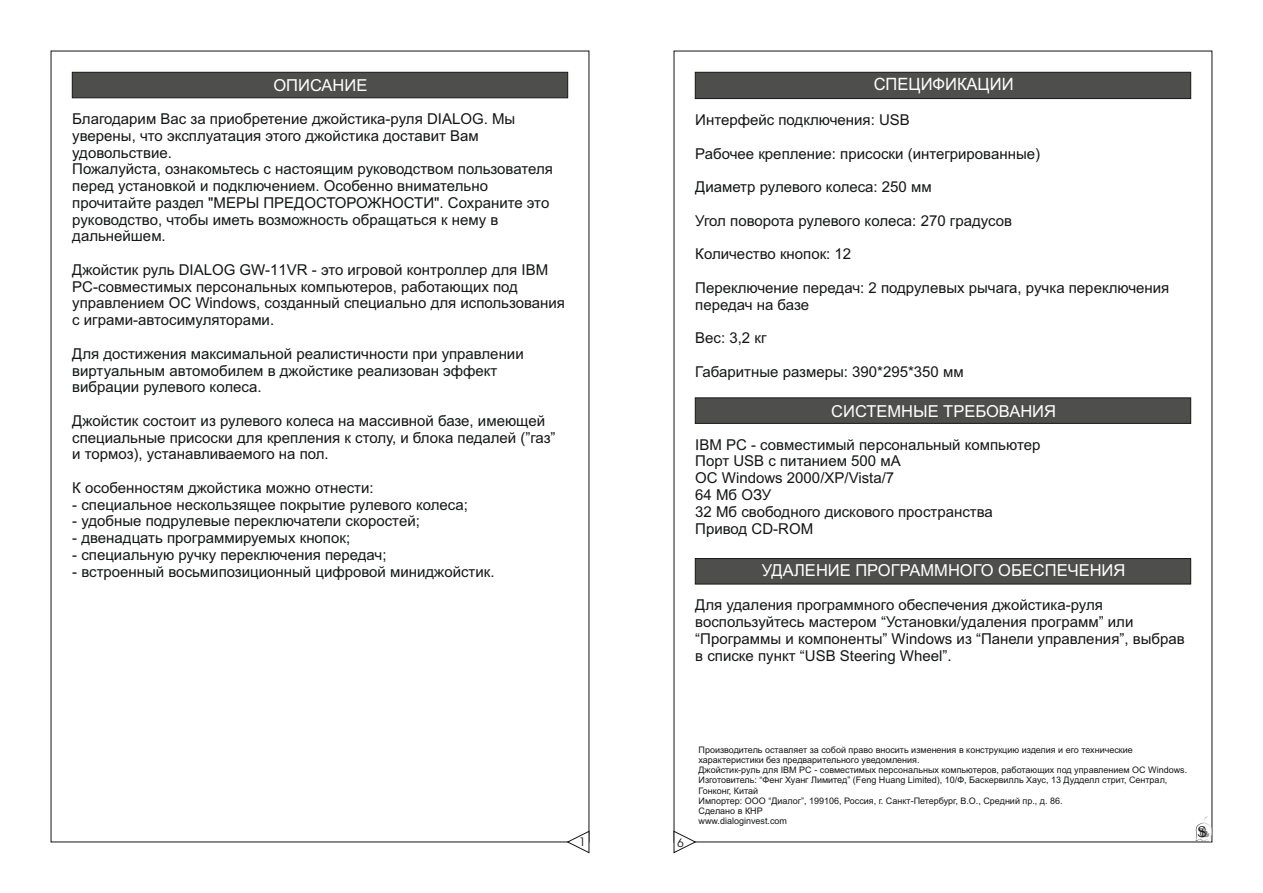
<style>
.page{position:relative;width:1263px;height:893px;background:#fff}
.page>*{position:absolute;margin:0;border:0;box-sizing:border-box;transform-origin:0 0}
.t1{font:16.95px "Arial";color:#fff}
.t2{font:16.5px "Arial";color:#fff}
.t3{font:15px/16.8px "Arial";color:#151616}
.t4{font:300 14.7px "Souvenir IT Cby BT";color:#151616}
.t5{font:12px "Avant Garde IT Cby BT";color:#151616}
.t6{font:9px/10.1px "Arial";color:#151616}
.s1{font-size:11.85px;color:#323232}
.s2{font-size:9.75px;color:#4e4e4d}
.s3{font-size:7.8px;color:#686868}
.s4{font-size:5.85px;color:#818281}
.s5{font-size:3.9px;color:#999}
</style>
<div class="page">
<svg style="left:674px;top:831px;width:22px;height:22px"></svg>
<svg style="left:1195px;top:816px;width:17px;height:26px"></svg>
<svg style="left:567px;top:831px;width:22px;height:22px"></svg>
<svg style="left:72px;top:72px;width:496px;height:26px;background:#4b4b4a"></svg>
<svg style="left:695px;top:72px;width:496px;height:27px;background:#4a4a49"></svg>
<svg style="left:695px;top:558px;width:496px;height:26px;background:#4a4a49"></svg>
<svg style="left:695px;top:398px;width:496px;height:26px;background:#4b4b4a"></svg>
<p class="t2" style="left:273px;top:79px;width:95px">ОПИСАНИЕ</p>
<p class="t3" style="left:72px;top:112px;width:482px">Благодарим Вас за приобретение джойстика-руля DIALOG. Мы уверены, что эксплуатация этого джойстика доставит Вам удовольствие.<br>Пожалуйста, ознакомьтесь с настоящим руководством пользователя перед установкой и подключением. Особенно внимательно прочитайте раздел "МЕРЫ ПРЕДОСТОРОЖНОСТИ". Сохраните это руководство, чтобы иметь возможность обращаться к нему в дальнейшем.</p>
<p class="t3" style="left:72px;top:263px;width:494px">Джойстик руль DIALOG GW-11VR - это игровой контроллер для IBM PC-совместимых персональных компьютеров, работающих под управлением ОС Windows, созданный специально для использования с играми-автосимуляторами.</p>
<p class="t3" style="left:72px;top:346px;width:453px">Для достижения максимальной реалистичности при управлении виртуальным автомобилем в джойстике реализован эффект вибрации рулевого колеса.</p>
<p class="t3" style="left:72px;top:413px;width:485px">Джойстик состоит из рулевого колеса на массивной базе, имеющей специальные присоски для крепления к столу, и блока педалей (”газ” и тормоз), устанавливаемого на пол.</p>
<p class="t3" style="left:72px;top:481px;width:303px">К особенностям джойстика можно отнести:</p>
<p class="t3" style="left:72px;top:497px;width:397px">- специальное нескользящее покрытие рулевого колеса;</p>
<p class="t3" style="left:72px;top:514px;width:349px">- удобные подрулевые переключатели скоростей;</p>
<p class="t3" style="left:72px;top:531px;width:279px">- двенадцать программируемых кнопок;</p>
<p class="t3" style="left:72px;top:564px;width:424px">- встроенный восьмипозиционный цифровой миниджойстик.</p>
<p class="t3" style="left:72px;top:548px;width:316px">- специальную ручку переключения передач;</p>
<p class="t5" style="left:579px;top:837px;width:8px">1</p>
<p class="t1" style="left:874px;top:78px;width:141px">СПЕЦИФИКАЦИИ</p>
<p class="t3" style="left:695px;top:113px;width:216px">Интерфейс подключения: USB</p>
<p class="t3" style="left:695px;top:147px;width:346px">Рабочее крепление: присоски (интегрированные)</p>
<p class="t3" style="left:695px;top:180px;width:238px">Диаметр рулевого колеса: 250 мм</p>
<p class="t3" style="left:695px;top:214px;width:318px">Угол поворота рулевого колеса: 270 градусов</p>
<p class="t3" style="left:695px;top:247px;width:157px">Количество кнопок: 12</p>
<p class="t3" style="left:695px;top:281px;width:476px">Переключение передач: 2 подрулевых рычага, ручка переключения передач на базе</p>
<p class="t3" style="left:695px;top:331px;width:73px">Вес: 3,2 кг</p>
<p class="t3" style="left:695px;top:364px;width:270px">Габаритные размеры: 390*295*350 мм</p>
<p class="t2" style="left:831px;top:404px;width:226px">СИСТЕМНЫЕ ТРЕБОВАНИЯ</p>
<p class="t3" style="left:695px;top:437px;width:347px">IBM PC - совместимый персональный компьютер<br>Порт USB с питанием 500 мА<br>ОС Windows 2000/XP/Vista/7<br>64 Мб ОЗУ<br>32 Мб свободного дискового пространства<br>Привод CD-ROM</p>
<p class="t2" style="left:762px;top:564px;width:365px">УДАЛЕНИЕ ПРОГРАММНОГО ОБЕСПЕЧЕНИЯ</p>
<p class="t3" style="left:695px;top:598px;width:491px">Для удаления программного обеспечения джойстика-руля воспользуйтесь мастером “Установки/удаления программ” или “Программы и компоненты” Windows из “Панели управления”, выбрав в списке пункт “USB Steering Wheel”.</p>
<p class="t5" style="left:677px;top:837px;width:8px">6</p>
<p class="t6" style="left:698px;top:746px;width:490px">Производитель оставляет за собой право вносить изменения в конструкцию изделия и его технические характеристики без предварительного уведомления.<br>Джойстик-руль для IBM PC - совместимых персональных компьютеров, работающих под управлением ОС Windows.<br>Изготовитель: “Фенг Хуанг Лимитед” (Feng Huang Limited), 10/Ф, Баскервилль Хаус, 13 Дудделл стрит, Сентрал, Гонконг, Китай<br>Импортер: ООО “Диалог”, 199106, Россия, г. Санкт-Петербург, В.О., Средний пр., д. 86.<br>Сделано в КНР<br>www.dialoginvest.com</p>
<p class="t4" style="left:1198px;top:826px;width:14px">S<span class="s1">T</span><span class="s2">O</span><span class="s3">G</span><span class="s4">O</span><span class="s5">V</span></p>
</div>
